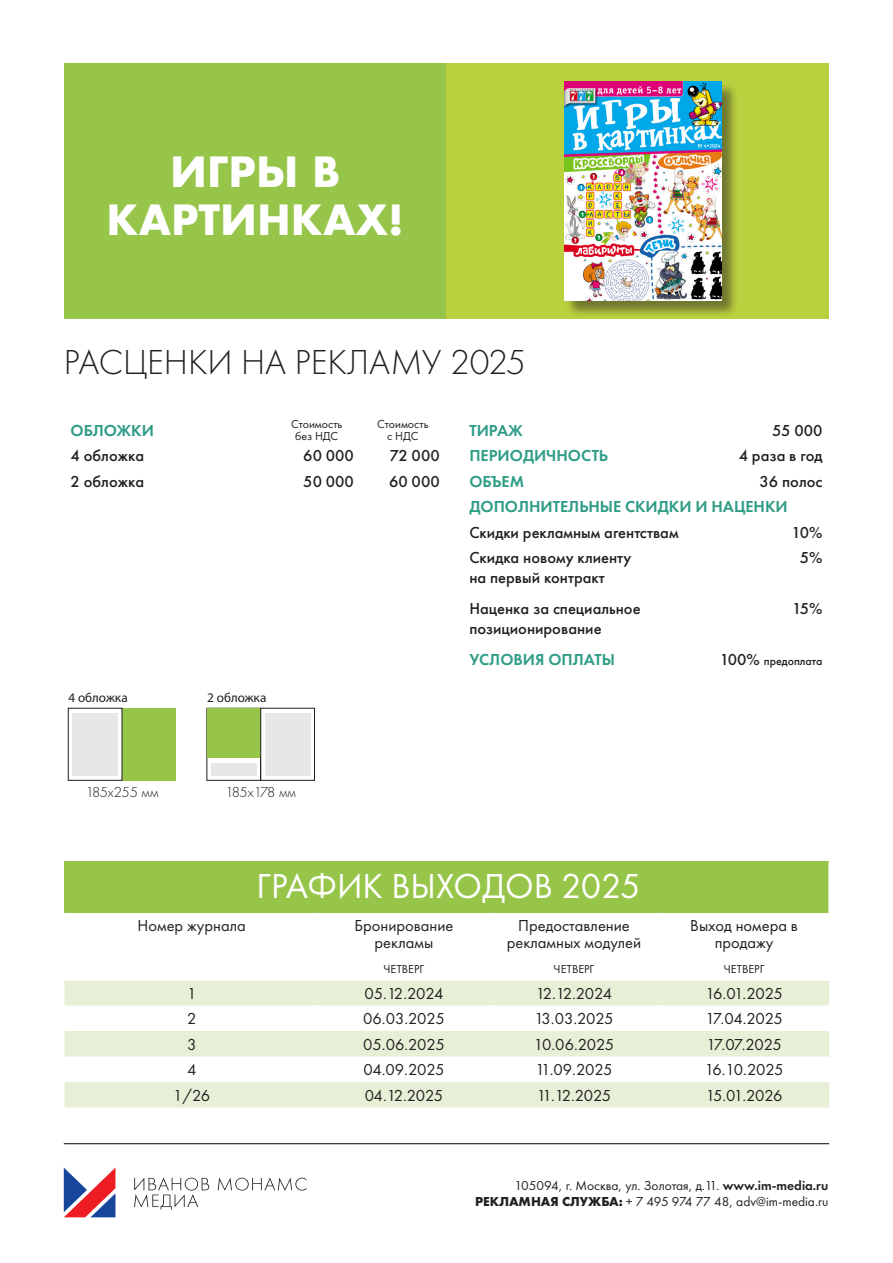
<style>
.page{position:relative;width:893px;height:1263px;background:#fff}
.page>*{position:absolute;margin:0;border:0;box-sizing:border-box;transform-origin:0 0}
.t1{font:700 40.5px/48.6px "Futura";color:#fff;text-align:center}
.t2{font:300 36px "Futura PT";color:#231f20}
.t3{font:36px "Futura PT";color:#fff}
.t4{font:16.5px/16.5px "Futura PT";color:#231f20;text-align:center}
.t5{font:500 16.5px/19.8px "Futura PT";color:#231f20}
.t6{font:600 16.5px "Futura PT";color:#309d87}
.t7{font:300 15px "Futura PT";color:#231f20}
.t8{font:300 15px "Futura PT";letter-spacing:-.02em;color:#231f20}
.t9{font:13.5px "Futura PT";color:#231f20}
.t10{font:13.2px "Myriad Pro";color:#231f20}
.t11{font:12px "Futura PT";color:#231f20}
.t12{font:500 12px "Futura PT";color:#231f20}
.s1{font-size:16.5px}
.s2{font-weight:600}
.s3{font-weight:700}
</style>
<div class="page">
<div style="left:211px;top:763px;width:45px;height:13px;background:#e6e7e9"></div>
<div style="left:64px;top:64px;width:382px;height:255px;background:#96c549"></div>
<div style="left:446px;top:64px;width:383px;height:255px;background:#bbd03f"></div>
<div style="left:565px;top:83px;width:174px;height:235px;background:#231f20;opacity:.5"></div>
<img style="left:564px;top:82px;width:157px;height:219px">
<div style="left:122px;top:708px;width:54px;height:72px;background:#96c549"></div>
<div style="left:73px;top:713px;width:45px;height:63px;background:#e6e7e9"></div>
<div style="left:207px;top:708px;width:54px;height:50px;background:#96c549"></div>
<div style="left:261px;top:708px;width:54px;height:72px;border:1px solid #231f20"></div>
<div style="left:265px;top:713px;width:45px;height:63px;background:#e6e7e9"></div>
<svg style="left:64px;top:1168px;width:51px;height:49px"></svg>
<svg style="left:218px;top:1177px;width:88px;height:14px"></svg>
<svg style="left:134px;top:1177px;width:75px;height:32px"></svg>
<hr style="left:64px;top:1143px;width:765px;height:1px;background:#000">
<div style="left:65px;top:862px;width:764px;height:51px;background:#96c549"></div>
<svg style="left:65px;top:981px;width:764px;height:126px;fill:#e7f0d7"></svg>
<hr style="left:318px;top:1005px;width:2px;height:26px;background:#fff">
<hr style="left:488px;top:1005px;width:2px;height:26px;background:#fff">
<hr style="left:658px;top:1005px;width:2px;height:26px;background:#fff">
<hr style="left:828px;top:1005px;width:2px;height:26px;background:#fff">
<hr style="left:318px;top:1056px;width:2px;height:26px;background:#fff">
<hr style="left:488px;top:1056px;width:2px;height:26px;background:#fff">
<hr style="left:658px;top:1056px;width:2px;height:26px;background:#fff">
<hr style="left:828px;top:1056px;width:2px;height:26px;background:#fff">
<hr style="left:828px;top:862px;width:2px;height:51px;background:#fff">
<p class="t1" style="left:107px;top:147px;width:299px">ИГРЫ В<br>КАРТИНКАХ!</p>
<p class="t2" style="left:64px;top:342px;width:464px">РАСЦЕНКИ НА РЕКЛАМУ 2025</p>
<p class="t6" style="left:71px;top:420px;width:85px">ОБЛОЖКИ</p>
<p class="t11" style="left:291px;top:417px;width:53px">Стоимость</p>
<p class="t11" style="left:295px;top:429px;width:45px">без НДС</p>
<p class="t11" style="left:377px;top:417px;width:53px">Стоимость</p>
<p class="t11" style="left:387px;top:429px;width:33px">с НДС</p>
<p class="t5" style="left:71px;top:446px;width:75px">4 обложка</p>
<p class="t5" style="left:303px;top:446px;width:52px">60 000</p>
<p class="t5" style="left:390px;top:446px;width:51px">72 000</p>
<p class="t5" style="left:71px;top:471px;width:75px">2 обложка</p>
<p class="t5" style="left:303px;top:471px;width:52px">50 000</p>
<p class="t5" style="left:389px;top:471px;width:52px">60 000</p>
<p class="t10" style="left:69px;top:690px;width:61px">4 обложка</p>
<p class="t10" style="left:207px;top:690px;width:61px">2 обложка</p>
<p class="t6" style="left:469px;top:420px;width:55px">ТИРАЖ</p>
<p class="t5" style="left:772px;top:420px;width:52px">55 000</p>
<p class="t6" style="left:469px;top:445px;width:140px">ПЕРИОДИЧНОСТЬ</p>
<p class="t5" style="left:739px;top:446px;width:85px">4 раза в год</p>
<p class="t6" style="left:469px;top:471px;width:56px">ОБЪЕМ</p>
<p class="t5" style="left:760px;top:471px;width:64px">36 полос</p>
<p class="t6" style="left:469px;top:496px;width:320px">ДОПОЛНИТЕЛЬНЫЕ СКИДКИ И НАЦЕНКИ</p>
<p class="t5" style="left:469px;top:522px;width:211px">Скидки рекламным агентствам</p>
<p class="t5" style="left:792px;top:522px;width:32px">10%</p>
<p class="t5" style="left:469px;top:548px;width:164px">Cкидка новому клиенту</p>
<p class="t5" style="left:469px;top:568px;width:137px">на первый контракт</p>
<p class="t5" style="left:800px;top:548px;width:24px">5%</p>
<p class="t5" style="left:469px;top:599px;width:173px">Наценка за специальное позиционирование</p>
<p class="t5" style="left:792px;top:599px;width:32px">15%</p>
<p class="t6" style="left:469px;top:649px;width:147px">УСЛОВИЯ ОПЛАТЫ</p>
<p class="t12" style="left:720px;top:654px;width:104px"><span class="s1">100%</span> предоплата</p>
<p class="t7" style="left:86px;top:783px;width:74px">185х255 мм</p>
<p class="t8" style="left:225px;top:783px;width:72px">185х178 мм</p>
<p class="t3" style="left:257px;top:865px;width:386px">ГРАФИК ВЫХОДОВ 2025</p>
<p class="t4" style="left:138px;top:917px;width:110px">Номер журнала</p>
<p class="t4" style="left:354px;top:917px;width:101px">Бронирование</p>
<p class="t4" style="left:375px;top:934px;width:60px">рекламы</p>
<p class="t4" style="left:518px;top:917px;width:113px">Предоставление</p>
<p class="t4" style="left:507px;top:934px;width:136px">рекламных модулей</p>
<p class="t4" style="left:690px;top:917px;width:109px">Выход номера в продажу</p>
<p class="t11" style="left:384px;top:962px;width:42px">ЧЕТВЕРГ</p>
<p class="t11" style="left:554px;top:962px;width:42px">ЧЕТВЕРГ</p>
<p class="t11" style="left:724px;top:962px;width:42px">ЧЕТВЕРГ</p>
<p class="t4" style="left:187px;top:985px;width:11px">1</p>
<p class="t4" style="left:365px;top:985px;width:80px">05.12.2024</p>
<p class="t4" style="left:536px;top:985px;width:78px">12.12.2024</p>
<p class="t4" style="left:705px;top:985px;width:79px">16.01.2025</p>
<p class="t4" style="left:187px;top:1010px;width:11px">2</p>
<p class="t4" style="left:363px;top:1010px;width:83px">06.03.2025</p>
<p class="t4" style="left:534px;top:1010px;width:81px">13.03.2025</p>
<p class="t4" style="left:705px;top:1010px;width:79px">17.04.2025</p>
<p class="t4" style="left:187px;top:1036px;width:11px">3</p>
<p class="t4" style="left:363px;top:1036px;width:83px">05.06.2025</p>
<p class="t4" style="left:534px;top:1036px;width:82px">10.06.2025</p>
<p class="t4" style="left:706px;top:1036px;width:77px">17.07.2025</p>
<p class="t4" style="left:187px;top:1061px;width:11px">4</p>
<p class="t4" style="left:363px;top:1061px;width:83px">04.09.2025</p>
<p class="t4" style="left:536px;top:1061px;width:78px">11.09.2025</p>
<p class="t4" style="left:705px;top:1061px;width:80px">16.10.2025</p>
<p class="t4" style="left:173px;top:1087px;width:39px">1/26</p>
<p class="t4" style="left:365px;top:1087px;width:80px">04.12.2025</p>
<p class="t4" style="left:537px;top:1087px;width:76px">11.12.2025</p>
<p class="t4" style="left:706px;top:1087px;width:78px">15.01.2026</p>
<p class="t9" style="left:514px;top:1177px;width:315px">105094, г. Москва, ул. Золотая, д.11. <span class="s2">www.im-media.ru</span></p>
<p class="t9" style="left:475px;top:1193px;width:355px"><span class="s3">РЕКЛАМНАЯ СЛУЖБА:</span> + 7 495 974 77 48, adv@im-media.ru</p>
</div>
